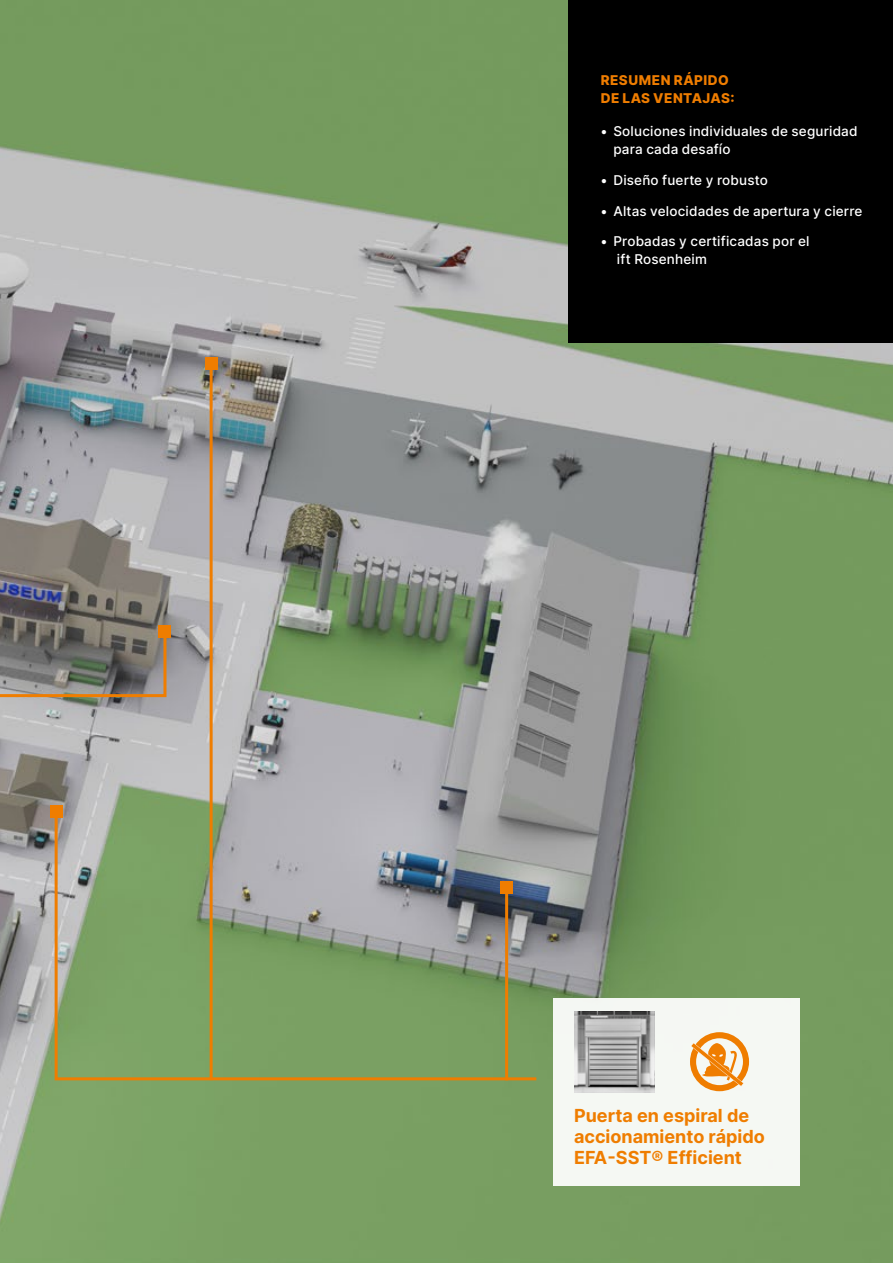
<style>
.page{position:relative;width:893px;height:1263px;background:#fff}
.page>*{position:absolute;margin:0;border:0;box-sizing:border-box;transform-origin:0 0}
.t1{font:700 18px/21px "Inter";color:#ef7d00}
.t2{font:500 13.5px/18px "Inter";letter-spacing:.01em;color:#fff}
.t3{font:800 13.5px/18px "Inter";letter-spacing:.03em;color:#ef7d00}
</style>
<div class="page">
<img style="left:0;top:0;width:893px;height:1263px">
<div style="left:568px;top:0;width:325px;height:342px;background:#000"></div>
<svg style="left:53px;top:808px;width:486px;height:274px;background:#8b9f7b"></svg>
<div style="left:50px;top:805px;width:12px;height:12px;background:#ef7d00"></div>
<svg style="left:0;top:628px;width:168px;height:71px;background:#7b7469"></svg>
<div style="left:159px;top:625px;width:12px;height:12px;background:#ef7d00"></div>
<hr style="left:210px;top:364px;width:3px;height:716px;background:#ef7d00">
<div style="left:205px;top:358px;width:12px;height:12px;background:#ef7d00"></div>
<div style="left:553px;top:998px;width:246px;height:187px;background:#f5f8f3"></div>
<svg style="left:690px;top:1032px;width:59px;height:59px"></svg>
<img style="left:574px;top:1011px;width:81px;height:81px">
<p class="t3" style="left:601px;top:71px;width:135px">RESUMEN RÁPIDO<br>DE LAS VENTAJAS:</p>
<p class="t2" style="left:613px;top:122px;width:246px;text-indent:-13px">• Soluciones individuales de seguridad para cada desafío</p>
<p class="t2" style="left:601px;top:171px;width:169px">• Diseño fuerte y robusto</p>
<p class="t2" style="left:601px;top:201px;width:263px">• Altas velocidades de apertura y cierre</p>
<p class="t2" style="left:617px;top:232px;width:194px;text-indent:-16px">• Probadas y certificadas por el ift Rosenheim</p>
<h1 class="t1" style="left:574px;top:1105px;width:192px">Puerta en espiral de accionamiento rápido<br>EFA-SST® Efficient</h1>
</div>
